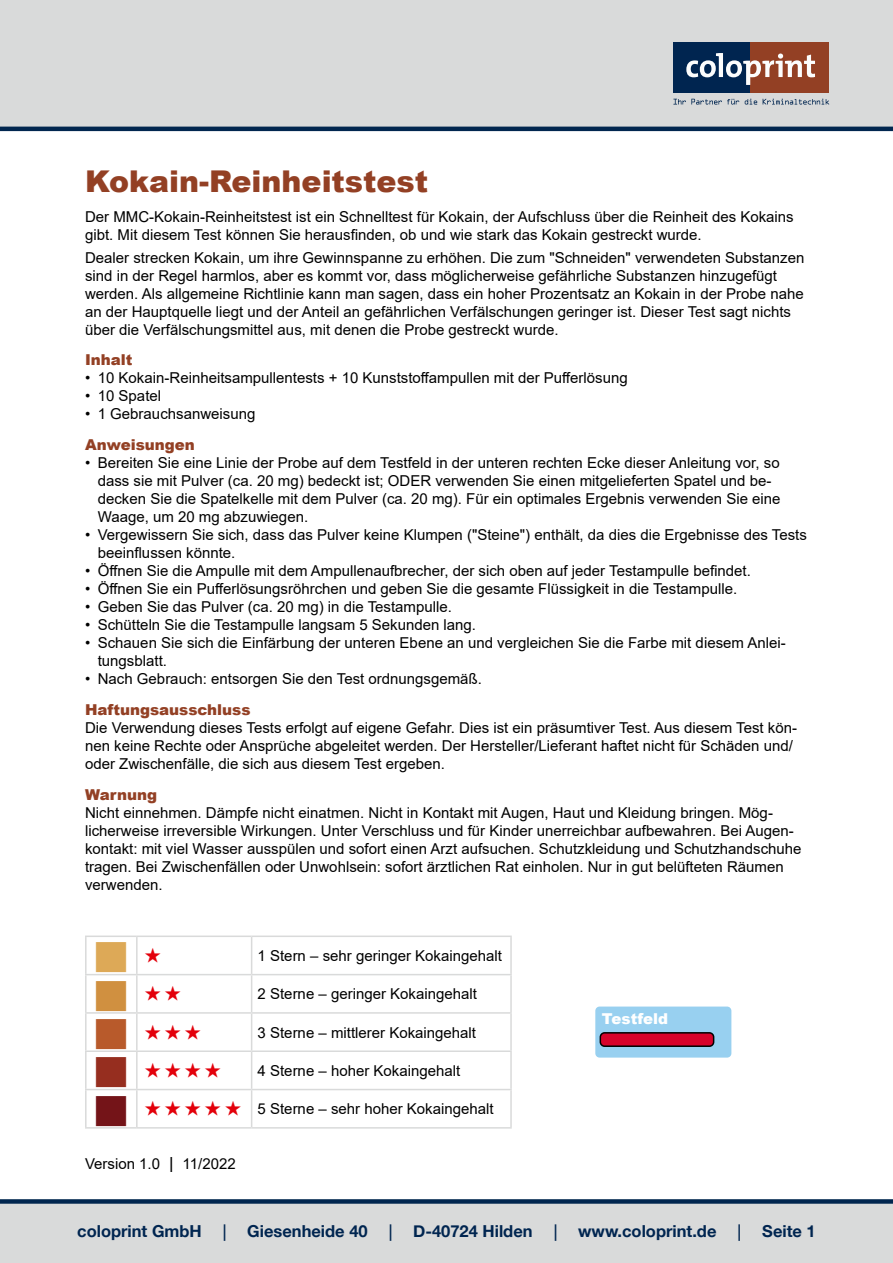
<style>
.page{position:relative;width:893px;height:1263px;background:#fff}
.page>*{position:absolute;margin:0;border:0;box-sizing:border-box;transform-origin:0 0}
.t1{font:900 30px "Arial";color:#934024}
.t2{font:700 16.5px "Helvetica Neue";color:#002550}
.t3{font:15px/18px "Arial";color:#000}
.t4{font:900 15px "Arial";color:#934024}
.t5{font:900 15px "Arial";color:#fff}
.s1{font-family:"Open Sans";font-weight:600}
</style>
<div class="page">
<div style="left:0;top:0;width:893px;height:128px;background:#d9dada"></div>
<hr style="left:0;top:127px;width:893px;height:4px;background:#01264f">
<div style="left:0;top:1203px;width:893px;height:60px;background:#d9dada"></div>
<div style="left:0;top:1199px;width:893px;height:5px;background:#01264f"></div>
<div style="left:673px;top:43px;width:77px;height:50px;background:#002550"></div>
<div style="left:750px;top:43px;width:78px;height:50px;background:#934024"></div>
<svg style="left:686px;top:53px;width:129px;height:32px"></svg>
<svg style="left:673px;top:99px;width:66px;height:6px"></svg>
<svg style="left:745px;top:99px;width:12px;height:6px"></svg>
<svg style="left:763px;top:99px;width:66px;height:6px"></svg>
<hr style="left:85px;top:935px;width:52px;height:2px;background:#d9dada">
<hr style="left:85px;top:937px;width:2px;height:37px;background:#d9dada">
<hr style="left:137px;top:935px;width:115px;height:2px;background:#d9dada">
<hr style="left:136px;top:937px;width:2px;height:37px;background:#d9dada">
<hr style="left:252px;top:935px;width:260px;height:2px;background:#d9dada">
<hr style="left:251px;top:937px;width:1px;height:37px;background:#d9dada">
<hr style="left:510px;top:937px;width:2px;height:37px;background:#d9dada">
<hr style="left:85px;top:974px;width:52px;height:1px;background:#d9dada">
<hr style="left:85px;top:975px;width:2px;height:37px;background:#d9dada">
<hr style="left:137px;top:974px;width:115px;height:1px;background:#d9dada">
<hr style="left:136px;top:975px;width:2px;height:37px;background:#d9dada">
<hr style="left:252px;top:974px;width:260px;height:1px;background:#d9dada">
<hr style="left:251px;top:975px;width:1px;height:37px;background:#d9dada">
<hr style="left:510px;top:975px;width:2px;height:37px;background:#d9dada">
<hr style="left:85px;top:1012px;width:52px;height:2px;background:#d9dada">
<hr style="left:85px;top:1014px;width:2px;height:36px;background:#d9dada">
<hr style="left:137px;top:1012px;width:115px;height:2px;background:#d9dada">
<hr style="left:136px;top:1014px;width:2px;height:36px;background:#d9dada">
<hr style="left:252px;top:1012px;width:260px;height:2px;background:#d9dada">
<hr style="left:251px;top:1014px;width:1px;height:36px;background:#d9dada">
<hr style="left:510px;top:1014px;width:2px;height:36px;background:#d9dada">
<hr style="left:85px;top:1050px;width:52px;height:2px;background:#d9dada">
<hr style="left:85px;top:1052px;width:2px;height:37px;background:#d9dada">
<hr style="left:137px;top:1050px;width:115px;height:2px;background:#d9dada">
<hr style="left:136px;top:1052px;width:2px;height:37px;background:#d9dada">
<hr style="left:252px;top:1050px;width:260px;height:2px;background:#d9dada">
<hr style="left:251px;top:1052px;width:1px;height:37px;background:#d9dada">
<hr style="left:510px;top:1052px;width:2px;height:37px;background:#d9dada">
<hr style="left:85px;top:1089px;width:52px;height:1px;background:#d9dada">
<hr style="left:85px;top:1090px;width:2px;height:37px;background:#d9dada">
<hr style="left:137px;top:1089px;width:115px;height:1px;background:#d9dada">
<hr style="left:136px;top:1090px;width:2px;height:37px;background:#d9dada">
<hr style="left:252px;top:1089px;width:260px;height:1px;background:#d9dada">
<hr style="left:251px;top:1090px;width:1px;height:37px;background:#d9dada">
<hr style="left:510px;top:1090px;width:2px;height:37px;background:#d9dada">
<hr style="left:85px;top:1127px;width:52px;height:1px;background:#d9dada">
<hr style="left:137px;top:1127px;width:115px;height:1px;background:#d9dada">
<hr style="left:252px;top:1127px;width:260px;height:1px;background:#d9dada">
<div style="left:595px;top:1006px;width:136px;height:51px;background:#98d0f0;border-radius:4px"></div>
<div style="left:600px;top:1033px;width:114px;height:13px;background:#d7022b;border-radius:4px"></div>
<div style="left:600px;top:1032px;width:114px;height:15px;border:2px solid #000;border-radius:4px"></div>
<h1 class="t1" style="left:85px;top:159px;width:345px">Kokain-Reinheitstest</h1>
<p class="t3" style="left:85px;top:208px;width:710px">Der MMC-Kokain-Reinheitstest ist ein Schnelltest für Kokain, der Aufschluss über die Reinheit des Kokains gibt. Mit diesem Test können Sie herausfinden, ob und wie stark das Kokain gestreckt wurde.</p>
<p class="t3" style="left:85px;top:248px;width:721px">Dealer strecken Kokain, um ihre Gewinnspanne zu erhöhen. Die zum "Schneiden" verwendeten Substanzen sind in der Regel harmlos, aber es kommt vor, dass möglicherweise gefährliche Substanzen hinzugefügt werden. Als allgemeine Richtlinie kann man sagen, dass ein hoher Prozentsatz an Kokain in der Probe nahe an der Hauptquelle liegt und der Anteil an gefährlichen Verfälschungen geringer ist. Dieser Test sagt nichts über die Verfälschungsmittel aus, mit denen die Probe gestreckt wurde.</p>
<p class="t4" style="left:85px;top:349px;width:49px">Inhalt</p>
<p class="t3" style="left:85px;top:369px;width:544px">• 10 Kokain-Reinheitsampullentests + 10 Kunststoffampullen mit der Pufferlösung</p>
<p class="t3" style="left:85px;top:387px;width:78px">• 10 Spatel</p>
<p class="t3" style="left:85px;top:405px;width:172px">• 1 Gebrauchsanweisung</p>
<p class="t4" style="left:85px;top:434px;width:111px">Anweisungen</p>
<p class="t3" style="left:98px;top:454px;width:684px;text-indent:-13px">• Bereiten Sie eine Linie der Probe auf dem Testfeld in der unteren rechten Ecke dieser Anleitung vor, so dass sie mit Pulver (ca. 20 mg) bedeckt ist; ODER verwenden Sie einen mitgelieferten Spatel und be&shy;decken Sie die Spatelkelle mit dem Pulver (ca. 20 mg). Für ein optimales Ergebnis verwenden Sie eine Waage, um 20 mg abzuwiegen.</p>
<p class="t3" style="left:98px;top:526px;width:711px;text-indent:-13px">• Vergewissern Sie sich, dass das Pulver keine Klumpen ("Steine") enthält, da dies die Ergebnisse des Tests beeinflussen könnte.</p>
<p class="t3" style="left:85px;top:562px;width:667px">• Öffnen Sie die Ampulle mit dem Ampullenaufbrecher, der sich oben auf jeder Testampulle befindet.</p>
<p class="t3" style="left:85px;top:580px;width:654px">• Öffnen Sie ein Pufferlösungsröhrchen und geben Sie die gesamte Flüssigkeit in die Testampulle.</p>
<p class="t3" style="left:85px;top:598px;width:368px">• Geben Sie das Pulver (ca. 20 mg) in die Testampulle.</p>
<p class="t3" style="left:85px;top:616px;width:393px">• Schütteln Sie die Testampulle langsam 5 Sekunden lang.</p>
<p class="t3" style="left:98px;top:634px;width:689px;text-indent:-13px">• Schauen Sie sich die Einfärbung der unteren Ebene an und vergleichen Sie die Farbe mit diesem Anlei&shy;tungsblatt.</p>
<p class="t3" style="left:85px;top:670px;width:398px">• Nach Gebrauch: entsorgen Sie den Test ordnungsgemäß.</p>
<p class="t4" style="left:85px;top:699px;width:167px">Haftungsausschluss</p>
<p class="t3" style="left:85px;top:718px;width:714px">Die Verwendung dieses Tests erfolgt auf eigene Gefahr. Dies ist ein präsumtiver Test. Aus diesem Test kön&shy;nen keine Rechte oder Ansprüche abgeleitet werden. Der Hersteller/Lieferant haftet nicht für Schäden und/ oder Zwischenfälle, die sich aus diesem Test ergeben.</p>
<p class="t4" style="left:85px;top:783px;width:74px">Warnung</p>
<p class="t3" style="left:85px;top:803px;width:718px">Nicht einnehmen. Dämpfe nicht einatmen. Nicht in Kontakt mit Augen, Haut und Kleidung bringen. Mög&shy;licherweise irreversible Wirkungen. Unter Verschluss und für Kinder unerreichbar aufbewahren. Bei Augen&shy;kontakt: mit viel Wasser ausspülen und sofort einen Arzt aufsuchen. Schutzkleidung und Schutzhandschuhe tragen. Bei Zwischenfällen oder Unwohlsein: sofort ärztlichen Rat einholen. Nur in gut belüfteten Räumen verwenden.</p>
<p class="t3" style="left:85px;top:1154px;width:77px">Version 1.0</p>
<p class="t3" style="left:183px;top:1154px;width:55px">11/2022</p>
<p class="t3" style="left:258px;top:946px;width:246px">1 Stern – sehr geringer Kokaingehalt</p>
<p class="t3" style="left:258px;top:985px;width:221px">2 Sterne – geringer Kokaingehalt</p>
<p class="t3" style="left:258px;top:1023px;width:220px">3 Sterne – mittlerer Kokaingehalt</p>
<p class="t3" style="left:258px;top:1061px;width:204px">4 Sterne – hoher Kokaingehalt</p>
<p class="t3" style="left:258px;top:1100px;width:237px">5 Sterne – sehr hoher Kokaingehalt</p>
<p class="t5" style="left:602px;top:1007px;width:68px">Testfeld</p>
<p class="t2" style="left:77px;top:1218px;width:740px">coloprint GmbH <span class="s1">|</span> Giesenheide 40 <span class="s1">|</span> D-40724 Hilden <span class="s1">|</span> www.coloprint.de <span class="s1">|</span> Seite 1</p>
</div>
